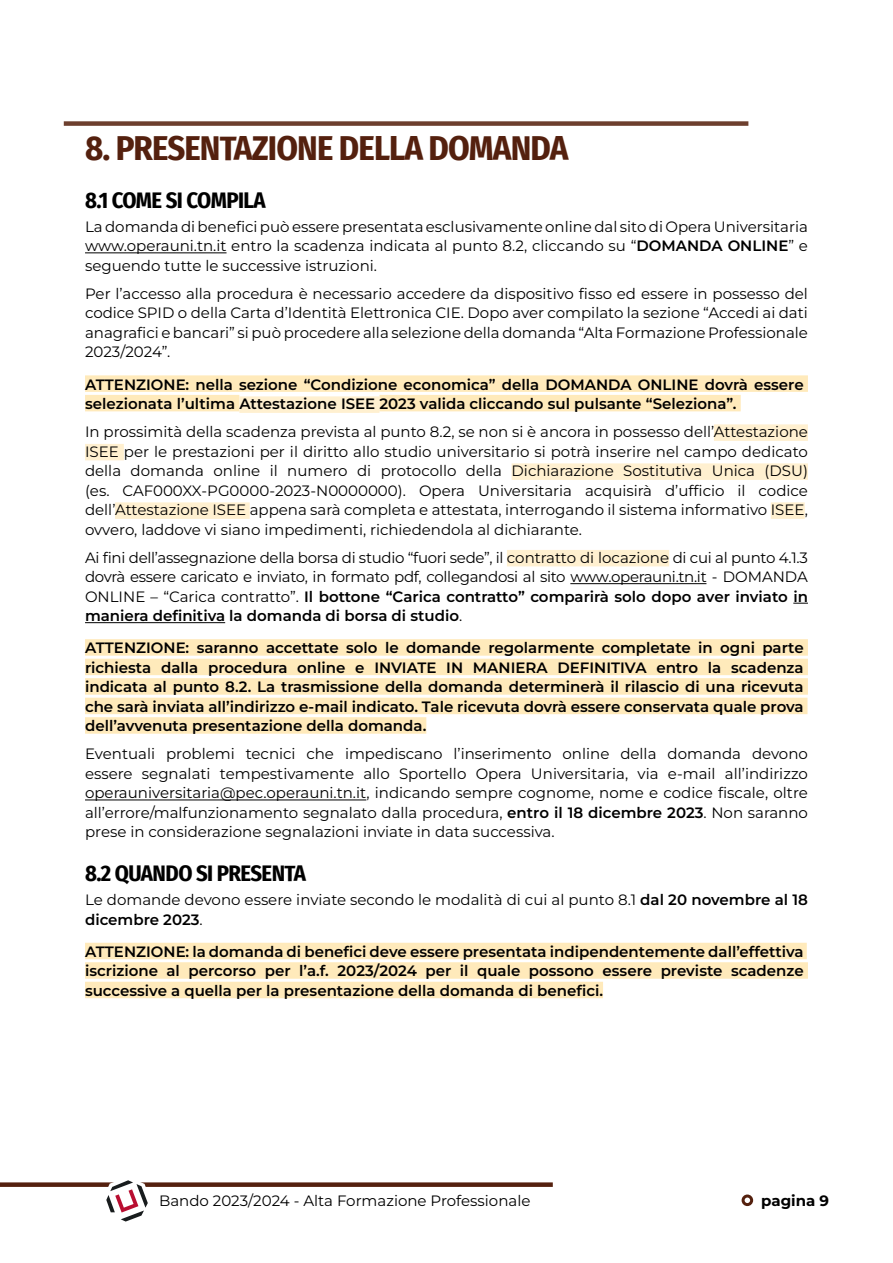
<style>
.page{position:relative;width:893px;height:1263px;background:#fff}
.page>*{position:absolute;margin:0;border:0;box-sizing:border-box;transform-origin:0 0}
.TITOLETTO{font:700 34.5px "Fira Sans Condensed";letter-spacing:-.025em;color:#54200e}
.SOTTOTITOLETTO{font:700 22.5px "Fira Sans Condensed";letter-spacing:-.025em;color:#000}
.Paragrafo_base{font:15px/19.5px "Montserrat";color:#000;text-align:justify}
.ATTENZIONE{font:600 15px/19.5px "Montserrat";color:#000;text-align:justify}
.t1{font:700 15px "Montserrat";color:#000}
.s1{font-weight:600}
</style>
<div class="page">
<div style="left:0;top:1182px;width:553px;height:5px;background:#54200e"></div>
<div style="left:742px;top:1194px;width:11px;height:12px;border:3px solid #54200e;border-radius:50%"></div>
<svg style="left:103px;top:1180px;width:48px;height:41px"></svg>
<div style="left:64px;top:121px;width:684px;height:5px;background:#6d3f2e"></div>
<hr style="left:85px;top:252px;width:142px;height:1px;background:#000">
<div style="left:85px;top:375px;width:723px;height:17px;background:#ffeabb"></div>
<div style="left:85px;top:395px;width:154px;height:16px;background:#ffeabb"></div>
<div style="left:239px;top:396px;width:140px;height:17px;background:#fff0d0"></div>
<div style="left:379px;top:395px;width:362px;height:16px;background:#ffeabb"></div>
<div style="left:714px;top:424px;width:94px;height:17px;background:#fff0d0"></div>
<div style="left:85px;top:444px;width:39px;height:16px;background:#fff0d0"></div>
<div style="left:512px;top:463px;width:296px;height:17px;background:#fff0d0"></div>
<div style="left:115px;top:502px;width:135px;height:17px;background:#fff0d0"></div>
<div style="left:771px;top:502px;width:34px;height:17px;background:#fff0d0"></div>
<div style="left:507px;top:550px;width:162px;height:16px;background:#fff0d0"></div>
<hr style="left:570px;top:583px;width:136px;height:1px;background:#000">
<svg style="left:793px;top:603px;width:15px;height:1px"></svg>
<hr style="left:85px;top:622px;width:140px;height:1px;background:#000">
<div style="left:85px;top:639px;width:723px;height:17px;background:#ffeabb"></div>
<div style="left:85px;top:659px;width:723px;height:16px;background:#ffeabb"></div>
<div style="left:85px;top:678px;width:723px;height:17px;background:#ffeabb"></div>
<div style="left:85px;top:698px;width:722px;height:16px;background:#ffeabb"></div>
<div style="left:85px;top:717px;width:341px;height:17px;background:#ffeabb"></div>
<hr style="left:85px;top:799px;width:281px;height:1px;background:#000">
<div style="left:85px;top:943px;width:722px;height:16px;background:#ffeabb"></div>
<div style="left:85px;top:962px;width:723px;height:17px;background:#ffeabb"></div>
<div style="left:85px;top:982px;width:518px;height:16px;background:#ffeabb"></div>
<p class="TITOLETTO" style="left:85px;top:119px;width:485px">8. PRESENTAZIONE DELLA DOMANDA</p>
<p class="SOTTOTITOLETTO" style="left:85px;top:181px;width:182px">8.1 COME SI COMPILA</p>
<p class="Paragrafo_base" style="left:85px;top:216px;width:724px">La domanda di benefici può essere presentata esclusivamente online dal sito di Opera Universitaria www.operauni.tn.it entro la scadenza indicata al punto 8.2, cliccando su “<span class="s1">DOMANDA ONLINE</span>” e seguendo tutte le successive istruzioni.</p>
<p class="Paragrafo_base" style="left:85px;top:283px;width:724px">Per l’accesso alla procedura è necessario accedere da dispositivo fisso ed essere in possesso del codice SPID o della Carta d’Identità Elettronica CIE. Dopo aver compilato la sezione “Accedi ai dati anagrafici e bancari” si può procedere alla selezione della domanda “Alta Formazione Professionale 2023/2024”.</p>
<p class="ATTENZIONE" style="left:85px;top:374px;width:720px">ATTENZIONE: nella sezione “Condizione economica” della DOMANDA ONLINE dovrà essere selezionata l’ultima Attestazione ISEE 2023 valida cliccando sul pulsante “Seleziona”.</p>
<p class="Paragrafo_base" style="left:85px;top:422px;width:724px">In prossimità della scadenza prevista al punto 8.2, se non si è ancora in possesso dell’Attestazione ISEE per le prestazioni per il diritto allo studio universitario si potrà inserire nel campo dedicato della domanda online il numero di protocollo della Dichiarazione Sostitutiva Unica (DSU) (es. CAF000XX-PG0000-2023-N0000000). Opera Universitaria acquisirà d’ufficio il codice dell’Attestazione ISEE appena sarà completa e attestata, interrogando il sistema informativo ISEE, ovvero, laddove vi siano impedimenti, richiedendola al dichiarante.</p>
<p class="Paragrafo_base" style="left:85px;top:547px;width:724px">Ai fini dell’assegnazione della borsa di studio “fuori sede”, il contratto di locazione di cui al punto 4.1.3 dovrà essere caricato e inviato, in formato pdf, collegandosi al sito www.operauni.tn.it - DOMANDA ONLINE – “Carica contratto”. <span class="s1">Il bottone “Carica contratto” comparirà solo dopo aver inviato in maniera definitiva la domanda di borsa di studio</span>.</p>
<p class="ATTENZIONE" style="left:85px;top:638px;width:720px">ATTENZIONE: saranno accettate solo le domande regolarmente completate in ogni parte richiesta dalla procedura online e INVIATE IN MANIERA DEFINITIVA entro la scadenza indicata al punto 8.2. La trasmissione della domanda determinerà il rilascio di una ricevuta che sarà inviata all’indirizzo e-mail indicato. Tale ricevuta dovrà essere conservata quale prova dell’avvenuta presentazione della domanda.</p>
<p class="Paragrafo_base" style="left:85px;top:744px;width:724px">Eventuali problemi tecnici che impediscano l’inserimento online della domanda devono essere segnalati tempestivamente allo Sportello Opera Universitaria, via e-mail all’indirizzo operauniversitaria@pec.operauni.tn.it, indicando sempre cognome, nome e codice fiscale, oltre all’errore/malfunzionamento segnalato dalla procedura, <span class="s1">entro il 18 dicembre 2023</span>. Non saranno prese in considerazione segnalazioni inviate in data successiva.</p>
<p class="SOTTOTITOLETTO" style="left:85px;top:855px;width:223px">8.2 QUANDO SI PRESENTA</p>
<p class="Paragrafo_base" style="left:85px;top:890px;width:724px">Le domande devono essere inviate secondo le modalità di cui al punto 8.1 <span class="s1">dal 20 novembre al 18 dicembre 2023</span>.</p>
<p class="ATTENZIONE" style="left:85px;top:941px;width:720px">ATTENZIONE: la domanda di benefici deve essere presentata indipendentemente dall’effettiva iscrizione al percorso per l’a.f. 2023/2024 per il quale possono essere previste scadenze successive a quella per la presentazione della domanda di benefici.</p>
<p class="Paragrafo_base" style="left:159px;top:1190px;width:373px">Bando 2023/2024 - Alta Formazione Professionale</p>
<p class="t1" style="left:761px;top:1191px;width:69px">pagina 9</p>
</div>
